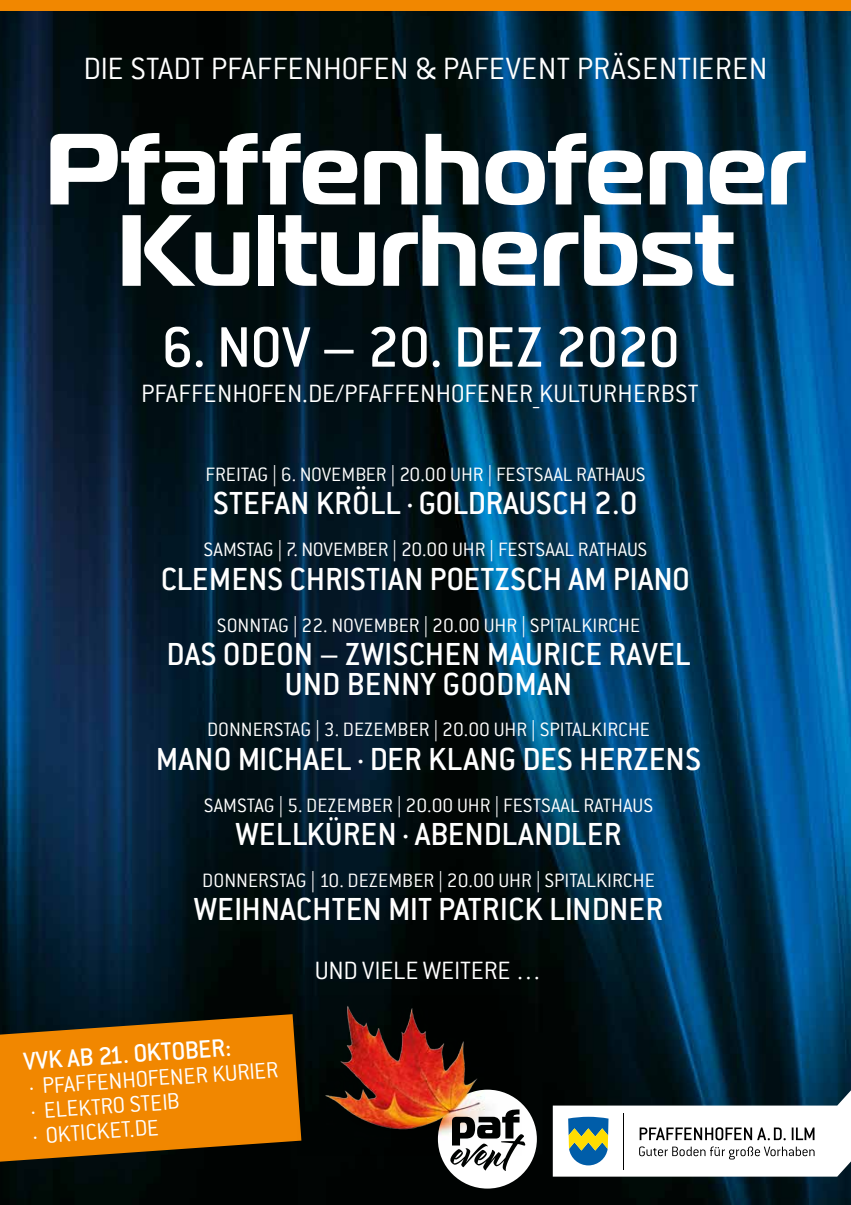
<style>
.page{position:relative;width:851px;height:1205px;background:#fff}
.page>*{position:absolute;margin:0;border:0;box-sizing:border-box;transform-origin:0 0}
.t1{font:700 100.88px/81.4px "Magistral";color:#fff;text-align:center}
.t2{font:500 62.5px "Conduit ITC Std";letter-spacing:-.015em;color:#fff}
.t3{font:500 35px/29.4px "Conduit ITC Std";color:#fff;text-align:center}
.t4{font:300 33.75px "Conduit ITC Std";letter-spacing:.01em;color:#fff}
.t5{font:300 27.5px "Conduit ITC Std";letter-spacing:-.005em;color:#fff}
.t6{font:500 27.38px "Conduit ITC Std";color:#fff}
.t7{font:300 24.62px/24.6px "Conduit ITC Std";color:#fff}
.t8{font:300 21.25px "Conduit ITC Std";color:#fff}
</style>
<div class="page">
<img style="left:0;top:11px;width:850px;height:1194px">
<svg style="left:552px;top:1078px;width:298px;height:98px"></svg>
<hr style="left:623px;top:1112px;width:1px;height:57px;background:#000">
<svg style="left:438px;top:1089px;width:99px;height:99px"></svg>
<svg style="left:0;top:1014px;width:301px;height:148px;background:#cd7402"></svg>
<div style="left:0;top:0;width:850px;height:11px;background:#f18700"></div>
<img style="left:298px;top:996px;width:223px;height:160px">
<h3 class="t4" style="left:83px;top:48px;width:685px">DIE STADT PFAFFENHOFEN &amp; PAFEVENT PRÄSENTIEREN</h3>
<h1 class="t1" style="left:45px;top:128px;width:762px">Pfaffenhofener<br>Kulturherbst</h1>
<h2 class="t2" style="left:161px;top:309px;width:520px">6. NOV – 20. DEZ 2020</h2>
<p class="t5" style="left:141px;top:377px;width:559px">PFAFFENHOFEN.DE/PFAFFENHOFENER_KULTURHERBST</p>
<p class="t8" style="left:205px;top:461px;width:441px">FREITAG | 6. NOVEMBER | 20.00 UHR | FESTSAAL RATHAUS</p>
<h3 class="t3" style="left:213px;top:488px;width:426px">STEFAN KRÖLL∙GOLDRAUSCH 2.0</h3>
<p class="t8" style="left:203px;top:537px;width:445px">SAMSTAG | 7. NOVEMBER | 20.00 UHR | FESTSAAL RATHAUS</p>
<h3 class="t3" style="left:161px;top:563px;width:530px">CLEMENS CHRISTIAN POETZSCH AM PIANO</h3>
<p class="t8" style="left:217px;top:612px;width:424px">SONNTAG | 22. NOVEMBER | 20.00 UHR | SPITALKIRCHE</p>
<h3 class="t3" style="left:166px;top:638px;width:525px">DAS ODEON – ZWISCHEN MAURICE RAVEL<br>UND BENNY GOODMAN</h3>
<p class="t8" style="left:207px;top:717px;width:444px">DONNERSTAG | 3. DEZEMBER | 20.00 UHR | SPITALKIRCHE</p>
<h3 class="t3" style="left:156px;top:743px;width:547px">MANO MICHAEL∙DER KLANG DES HERZENS</h3>
<p class="t8" style="left:204px;top:792px;width:450px">SAMSTAG | 5. DEZEMBER | 20.00 UHR | FESTSAAL RATHAUS</p>
<h3 class="t3" style="left:235px;top:818px;width:387px">WELLKÜREN∙ABENDLANDLER</h3>
<p class="t8" style="left:202px;top:867px;width:454px">DONNERSTAG | 10. DEZEMBER | 20.00 UHR | SPITALKIRCHE</p>
<h3 class="t3" style="left:194px;top:893px;width:471px">WEIHNACHTEN MIT PATRICK LINDNER</h3>
<p class="t6" style="left:22px;top:1045px;width:210px;rotate:-4deg">VVK AB 21. OKTOBER:</p>
<p class="t7" style="left:24px;top:1074px;width:255px;rotate:-4deg">∙ PFAFFENHOFENER KURIER ∙ ELEKTRO STEIB<br>∙ OKTICKET.DE</p>
<p class="t5" style="left:315px;top:953px;width:229px">UND VIELE WEITERE …</p>
</div>
